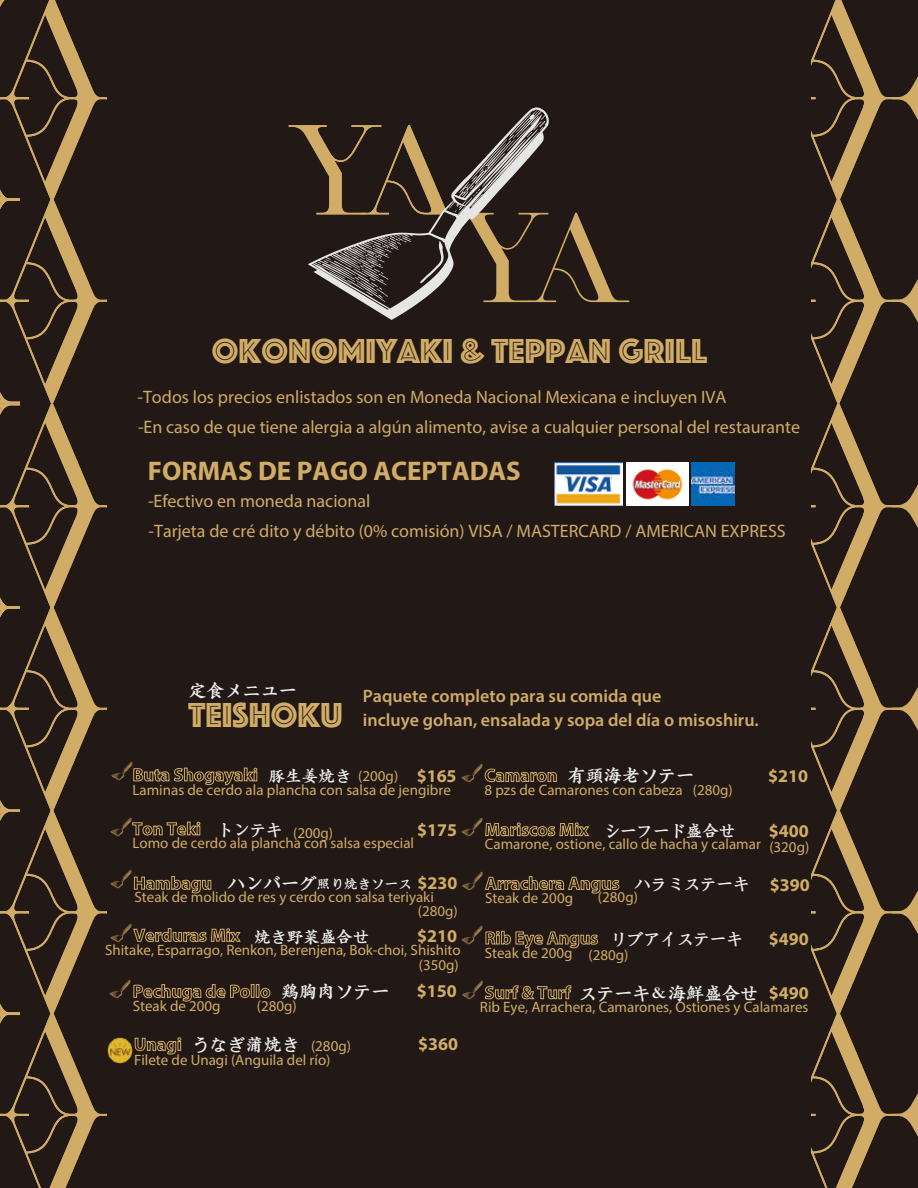
<style>
.page{position:relative;width:918px;height:1188px;background:#221815}
.page>*{position:absolute;margin:0;border:0;box-sizing:border-box;transform-origin:0 0}
.t1{font:36px "Phosphate Inline";color:#d0ac66}
.t2{font:700 27px "Myriad Pro";color:#d0ac66}
.t3{font:18px/29.1px "Myriad Pro";color:#d0ac66}
.t4{font:600 18px/24px "Myriad Pro";color:#d0ac66}
.t5{font:900 18px "ST Kaiti SC";color:#efefef}
.t6{font:700 18px "Myriad Pro";color:#d0ac66}
.t7{font:900 16.5px "ST Kaiti SC";color:#efefef}
.t8{font:15px "Myriad Pro";color:#d0ac66}
.t9{font:900 13.5px "ST Kaiti SC";color:#efefef}
.s1{font-family:"ST Kaiti SC";font-weight:900;font-size:16.5px;color:#efefef}
.s2{font-family:"Myriad Pro";font-weight:700;font-size:18px;color:#d0ac66}
.s3{font-size:18px}
.s4{font-family:"Myriad Pro";font-weight:700;color:#d0ac66}
</style>
<div class="page">
<svg style="left:0;top:0;width:106px;height:1188px"></svg>
<svg style="left:812px;top:0;width:105px;height:1188px"></svg>
<hr style="left:917px;top:0;width:1px;height:1188px;background:#bfbfbf">
<svg style="left:289px;top:125px;width:19px;height:15px"></svg>
<svg style="left:308px;top:107px;width:241px;height:213px"></svg>
<svg style="left:455px;top:114px;width:174px;height:188px"></svg>
<svg style="left:318px;top:235px;width:93px;height:67px"></svg>
<svg style="left:420px;top:241px;width:24px;height:42px"></svg>
<img style="left:555px;top:463px;width:68px;height:42px">
<img style="left:627px;top:463px;width:61px;height:42px">
<img style="left:692px;top:463px;width:42px;height:42px">
<svg style="left:143px;top:767px;width:114px;height:19px"></svg>
<svg style="left:142px;top:821px;width:58px;height:15px"></svg>
<img style="left:100px;top:918px;width:32px;height:29px">
<svg style="left:133px;top:928px;width:108px;height:14px"></svg>
<svg style="left:142px;top:876px;width:70px;height:18px"></svg>
<img style="left:99px;top:974px;width:32px;height:29px">
<svg style="left:133px;top:984px;width:117px;height:18px"></svg>
<div style="left:251px;top:984px;width:3px;height:14px;border:1px solid #d0ac66"></div>
<div style="left:256px;top:984px;width:3px;height:14px;border:1px solid #d0ac66"></div>
<svg style="left:260px;top:988px;width:11px;height:10px"></svg>
<img style="left:101px;top:756px;width:42px;height:30px">
<img style="left:100px;top:813px;width:42px;height:29px">
<img style="left:100px;top:864px;width:42px;height:29px">
<img style="left:461px;top:763px;width:22px;height:20px">
<svg style="left:484px;top:768px;width:73px;height:15px"></svg>
<img style="left:461px;top:817px;width:22px;height:20px">
<svg style="left:485px;top:822px;width:105px;height:15px"></svg>
<img style="left:462px;top:871px;width:21px;height:20px">
<svg style="left:484px;top:876px;width:136px;height:18px"></svg>
<img style="left:461px;top:925px;width:22px;height:20px">
<svg style="left:485px;top:930px;width:113px;height:19px"></svg>
<img style="left:462px;top:980px;width:21px;height:20px">
<svg style="left:484px;top:985px;width:88px;height:15px"></svg>
<svg style="left:134px;top:1037px;width:47px;height:18px"></svg>
<img style="left:107px;top:1038px;width:26px;height:25px">
<h1 class="t1" style="left:212px;top:325px;width:496px">OKONOMIYAKI &amp; TEPPAN GRILL</h1>
<p class="t3" style="left:138px;top:382px;width:664px;line-height:29.8px">-Todos los precios enlistados son en Moneda Nacional Mexicana e incluyen IVA<br>-En caso de que tiene alergia a algún alimento, avise a cualquier personal del restaurante</p>
<h2 class="t2" style="left:148px;top:453px;width:374px">FORMAS DE PAGO ACEPTADAS</h2>
<p class="t3" style="left:148px;top:487px;width:639px">-Efectivo en moneda nacional<br>-Tarjeta de cré dito y débito (0% comisión) VISA / MASTERCARD / AMERICAN EXPRESS</p>
<p class="t5" style="left:189px;top:680px;width:110px">定食メニュー</p>
<p class="t4" style="left:363px;top:684px;width:397px">Paquete completo para su comida que<br>incluye gohan, ensalada y sopa del día o misoshiru.</p>
<p class="t8" style="left:269px;top:767px;width:131px"><span class="s1">豚生姜焼き</span> (200g)</p>
<p class="t6" style="left:417px;top:764px;width:41px">$165</p>
<p class="t7" style="left:216px;top:820px;width:67px">トンテキ</p>
<p class="t6" style="left:417px;top:819px;width:41px">$175</p>
<h1 class="t1" style="left:189px;top:689px;width:156px">TEISHOKU</h1>
<p class="t5" style="left:568px;top:765px;width:127px">有頭海老ソテー</p>
<p class="t6" style="left:768px;top:765px;width:41px">$210</p>
<p class="t8" style="left:485px;top:781px;width:199px">8 pzs de Camarones con cabeza</p>
<p class="t7" style="left:603px;top:820px;width:133px">シーフード盛合せ</p>
<p class="t6" style="left:769px;top:819px;width:41px">$400</p>
<p class="t8" style="left:485px;top:835px;width:278px">Camarone, ostione, callo de hacha y calamar</p>
<p class="t8" style="left:132px;top:780px;width:320px">Laminas de cerdo ala plancha con salsa de jengibre</p>
<p class="t8" style="left:693px;top:781px;width:41px">(280g)</p>
<p class="t8" style="left:293px;top:823px;width:41px">(200g)</p>
<p class="t8" style="left:132px;top:834px;width:283px">Lomo de cerdo ala plancha con salsa especial</p>
<p class="t8" style="left:769px;top:838px;width:41px">(320g)</p>
<p class="t7" style="left:634px;top:874px;width:178px">ハラミステーキ <span class="s2">$390</span></p>
<p class="t9" style="left:227px;top:875px;width:232px"><span class="s3">ハンバーグ</span>照り焼きソース <span class="s2">$230</span></p>
<p class="t8" style="left:135px;top:888px;width:301px">Steak de molido de res y cerdo con salsa teriyaki</p>
<p class="t8" style="left:485px;top:889px;width:89px">Steak de 200g</p>
<p class="t8" style="left:598px;top:888px;width:41px">(280g)</p>
<p class="t7" style="left:611px;top:929px;width:133px">リブアイステーキ</p>
<p class="t6" style="left:769px;top:927px;width:41px">$490</p>
<p class="t8" style="left:485px;top:943px;width:145px">Steak de 200g (280g)</p>
<p class="t5" style="left:578px;top:982px;width:232px">ステーキ＆海鮮盛合せ <span class="s4">$490</span></p>
<p class="t8" style="left:480px;top:998px;width:330px">Rib Eye, Arrachera, Camarones, Ostiones y Calamares</p>
<p class="t8" style="left:418px;top:902px;width:41px">(280g)</p>
<p class="t8" style="left:419px;top:956px;width:41px">(350g)</p>
<p class="t7" style="left:254px;top:926px;width:117px">焼き野菜盛合せ</p>
<p class="t6" style="left:417px;top:924px;width:41px">$210</p>
<p class="t8" style="left:105px;top:941px;width:357px">Shitake, Esparrago, Renkon, Berenjena, Bok-choi, Shishito</p>
<p class="t5" style="left:281px;top:981px;width:109px">鶏胸肉ソテー</p>
<p class="t6" style="left:417px;top:980px;width:41px">$150</p>
<p class="t8" style="left:133px;top:997px;width:89px">Steak de 200g</p>
<p class="t8" style="left:257px;top:997px;width:41px">(280g)</p>
<p class="t5" style="left:192px;top:1034px;width:110px">うなぎ蒲焼き</p>
<p class="t6" style="left:418px;top:1033px;width:41px">$360</p>
<p class="t8" style="left:134px;top:1051px;width:198px">Filete de Unagi (Anguila del río)</p>
<p class="t8" style="left:311px;top:1036px;width:41px">(280g)</p>
</div>
